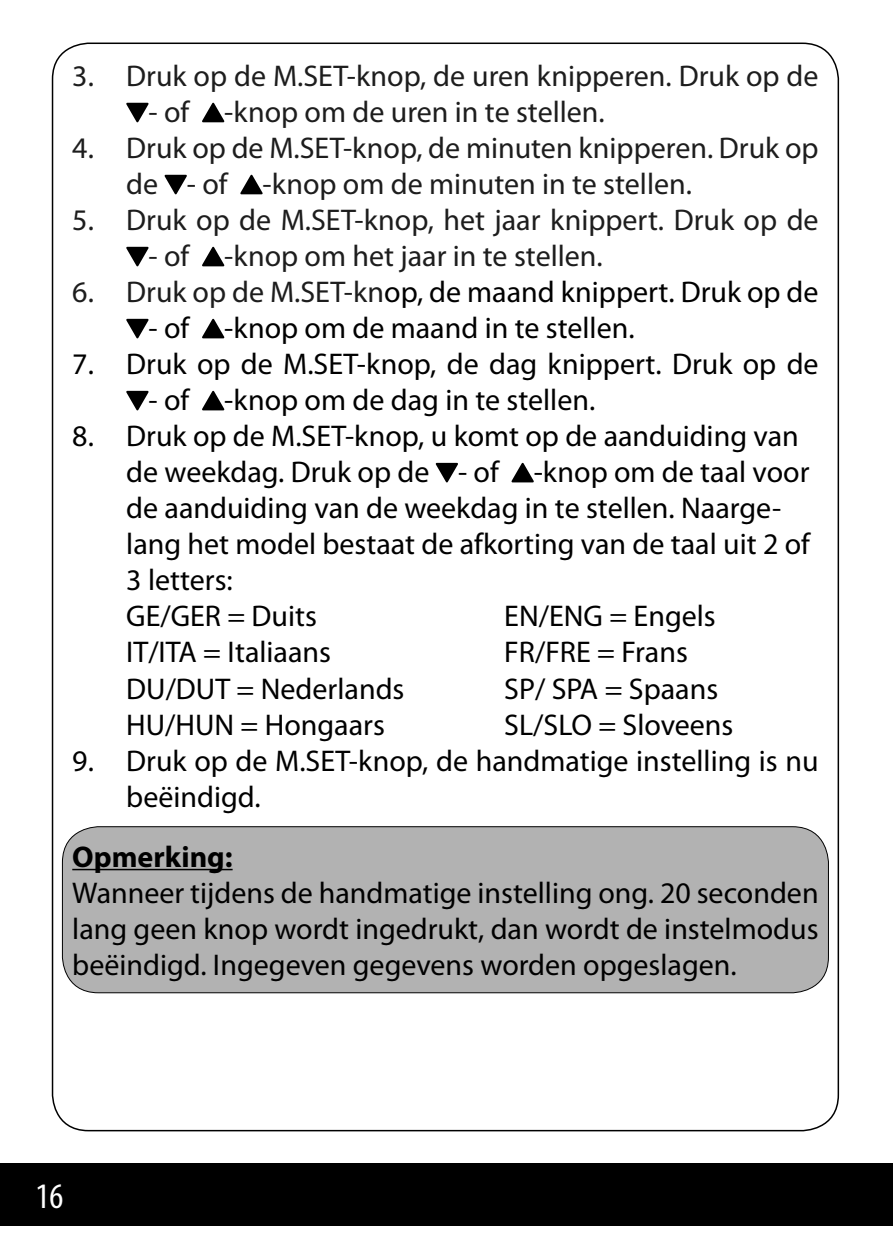
<style>
.page{position:relative;width:893px;height:1259px;background:#fff}
.page>*{position:absolute;margin:0;border:0;box-sizing:border-box;transform-origin:0 0}
.t1{font:condensed 36px "Myriad Pro";color:#fff}
.t2{font:30px/36px "Myriad Pro";color:#000}
.t3{font:30px/36px "Myriad Pro";color:#1d1d1d}
.t4{font:700 30px "Myriad Pro";color:#000}
.s1{color:#1d1d1d}
</style>
<div class="page">
<div style="left:0;top:1163px;width:893px;height:62px;background:#000"></div>
<div style="left:62px;top:826px;width:766px;height:166px;background:#b2b2b2;border-radius:36px"></div>
<div style="left:62px;top:826px;width:767px;height:167px;border:1px solid #000;border-radius:36px"></div>
<hr style="left:72px;top:869px;width:161px;height:1px;background:#000">
<svg style="left:126px;top:103px;width:23px;height:19px"></svg>
<svg style="left:202px;top:103px;width:22px;height:19px"></svg>
<svg style="left:165px;top:175px;width:22px;height:19px"></svg>
<svg style="left:240px;top:175px;width:23px;height:19px"></svg>
<svg style="left:126px;top:247px;width:23px;height:19px"></svg>
<svg style="left:202px;top:247px;width:22px;height:19px"></svg>
<svg style="left:126px;top:319px;width:23px;height:19px"></svg>
<svg style="left:202px;top:319px;width:22px;height:19px"></svg>
<svg style="left:126px;top:391px;width:23px;height:19px"></svg>
<svg style="left:202px;top:391px;width:22px;height:19px"></svg>
<svg style="left:436px;top:463px;width:22px;height:19px"></svg>
<svg style="left:511px;top:463px;width:23px;height:19px"></svg>
<p class="t3" style="left:72px;top:59px;width:748px">3. Druk op de M.SET-knop, de uren knipperen. Druk op de</p>
<p class="t3" style="left:149px;top:95px;width:458px">- of -knop om de uren in te stellen.</p>
<p class="t3" style="left:126px;top:131px;width:694px;text-indent:-54px">4. Druk op de M.SET-knop, de minuten knipperen. Druk op de - of -knop om de minuten in te stellen.</p>
<p class="t3" style="left:72px;top:203px;width:748px">5. Druk op de M.SET-knop, het jaar knippert. Druk op de</p>
<p class="t3" style="left:149px;top:239px;width:456px">- of -knop om het jaar in te stellen.</p>
<p class="t2" style="left:72px;top:275px;width:748px"><span class="s1">6. Druk op de M.SET-kn</span>op, de maand knippert. Druk op de</p>
<p class="t2" style="left:149px;top:311px;width:488px">- of -knop om de maand in te stellen.</p>
<p class="t2" style="left:72px;top:347px;width:748px">7. Druk op de M.SET-knop, de dag knippert. Druk op de</p>
<p class="t2" style="left:149px;top:383px;width:448px">- of -knop om de dag in te stellen.</p>
<p class="t2" style="left:126px;top:419px;width:685px;text-indent:-54px">8. Druk op de M.SET-knop, u komt op de aanduiding van de weekdag. Druk op de - of -knop om de taal voor de aanduiding van de weekdag in te stellen. Naarge&shy;lang het model bestaat de afkorting van de taal uit 2 of 3 letters:<br>GE/GER = Duits</p>
<p class="t2" style="left:504px;top:599px;width:213px">EN/ENG = Engels</p>
<p class="t2" style="left:126px;top:635px;width:206px">IT/ITA = Italiaans</p>
<p class="t2" style="left:504px;top:635px;width:185px">FR/FRE = Frans</p>
<p class="t2" style="left:126px;top:671px;width:280px">DU/DUT = Nederlands</p>
<p class="t2" style="left:504px;top:671px;width:215px">SP/ SPA = Spaans</p>
<p class="t2" style="left:126px;top:707px;width:260px">HU/HUN = Hongaars</p>
<p class="t2" style="left:504px;top:707px;width:231px">SL/SLO = Sloveens</p>
<p class="t2" style="left:126px;top:743px;width:694px;text-indent:-54px">9. Druk op de M.SET-knop, de handmatige instelling is nu beëindigd.</p>
<p class="t4" style="left:72px;top:839px;width:162px">Opmerking:</p>
<p class="t2" style="left:72px;top:875px;width:748px;text-align:justify">Wanneer tijdens de handmatige instelling ong. 20 seconden lang geen knop wordt ingedrukt, dan wordt de instelmodus beëindigd. Ingegeven gegevens worden opgeslagen.</p>
<p class="t1" style="left:36px;top:1174px;width:29px">16</p>
</div>
